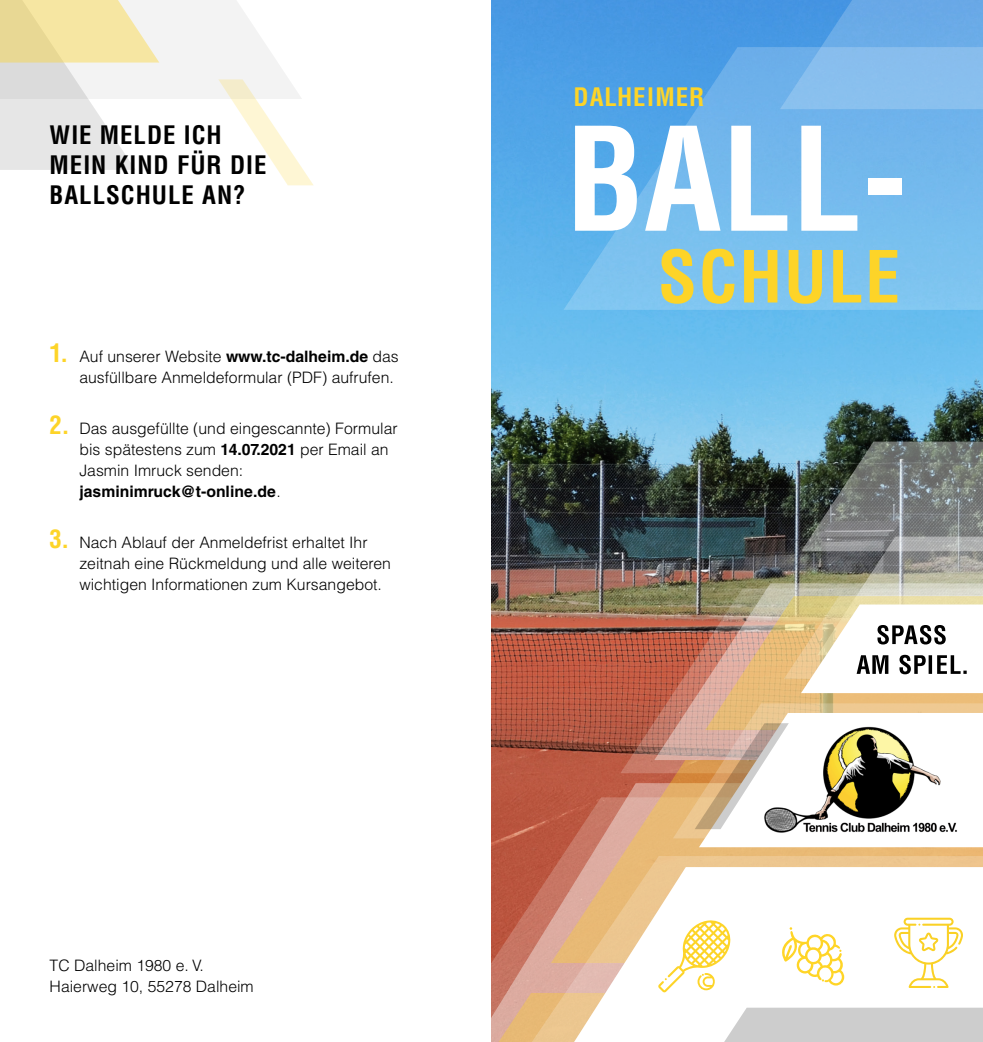
<style>
.page{position:relative;width:983px;height:1042px;background:#fff}
.page>*{position:absolute;margin:0;border:0;box-sizing:border-box;transform-origin:0 0}
.t1{font:700 condensed 140px "Helvetica LT Std";color:#fff}
.t2{font:700 condensed 70px "Helvetica LT Std";letter-spacing:.025em;color:#fdd428}
.t3{font:700 condensed 24.85px/29.8px "Helvetica LT Std";letter-spacing:.04em;color:#000}
.t4{font:700 condensed 24.85px "Helvetica LT Std";letter-spacing:.04em;color:#fdd428}
.t5{font:300 15.75px/21px "Helvetica LT Std";color:#000}
.s1{font-weight:700;font-stretch:condensed;font-size:24.85px;color:#fdd428}
.s2{font-weight:700}
</style>
<div class="page">
<img style="left:491px;top:0;width:491px;height:783px">
<svg style="left:0;top:0;width:313px;height:185px"></svg>
<svg style="left:563px;top:47px;width:419px;height:263px;fill:#73b9ed"></svg>
<svg style="left:779px;top:0;width:203px;height:109px"></svg>
<svg style="left:620px;top:588px;width:34px;height:172px"></svg>
<div style="left:491px;top:783px;width:60px;height:134px;background:#ba553e"></div>
<img style="left:654px;top:583px;width:40px;height:177px">
<svg style="left:551px;top:760px;width:431px;height:96px"></svg>
<svg style="left:672px;top:703px;width:22px;height:135px"></svg>
<svg style="left:519px;top:856px;width:463px;height:61px"></svg>
<svg style="left:574px;top:867px;width:408px;height:50px"></svg>
<svg style="left:491px;top:917px;width:491px;height:125px"></svg>
<img style="left:694px;top:441px;width:288px;height:406px">
<img style="left:760px;top:723px;width:198px;height:115px">
<h3 class="t3" style="left:50px;top:120px;width:218px">WIE MELDE ICH<br>MEIN KIND FÜR DIE<br>BALLSCHULE AN?</h3>
<p class="t5" style="left:79px;top:346px;width:321px;text-indent:-30px"><span class="s1">1.</span> Auf unserer Website <span class="s2">www.tc-dalheim.de</span> das ausfüllbare Anmeldeformular (PDF) aufrufen.</p>
<p class="t5" style="left:79px;top:417px;width:320px;text-indent:-30px"><span class="s1">2.</span> Das ausgefüllte (und eingescannte) Formular bis spätestens zum <span class="s2">14.07.2021</span> per Email an Jasmin Imruck senden: <span class="s2">jasminimruck@t-online.de</span>.</p>
<p class="t5" style="left:79px;top:531px;width:313px;text-indent:-30px"><span class="s1">3.</span> Nach Ablauf der Anmeldefrist erhaltet Ihr zeitnah eine Rückmeldung und alle weiteren wichtigen Informationen zum Kursangebot.</p>
<p class="t5" style="left:50px;top:955px;width:205px">TC Dalheim 1980 e. V.<br>Haierweg 10, 55278 Dalheim</p>
<h3 class="t4" style="left:573px;top:81px;width:132px">DALHEIMER</h3>
<h1 class="t1" style="left:566px;top:92px;width:344px">BALL-</h1>
<h2 class="t2" style="left:657px;top:233px;width:244px">SCHULE</h2>
</div>
